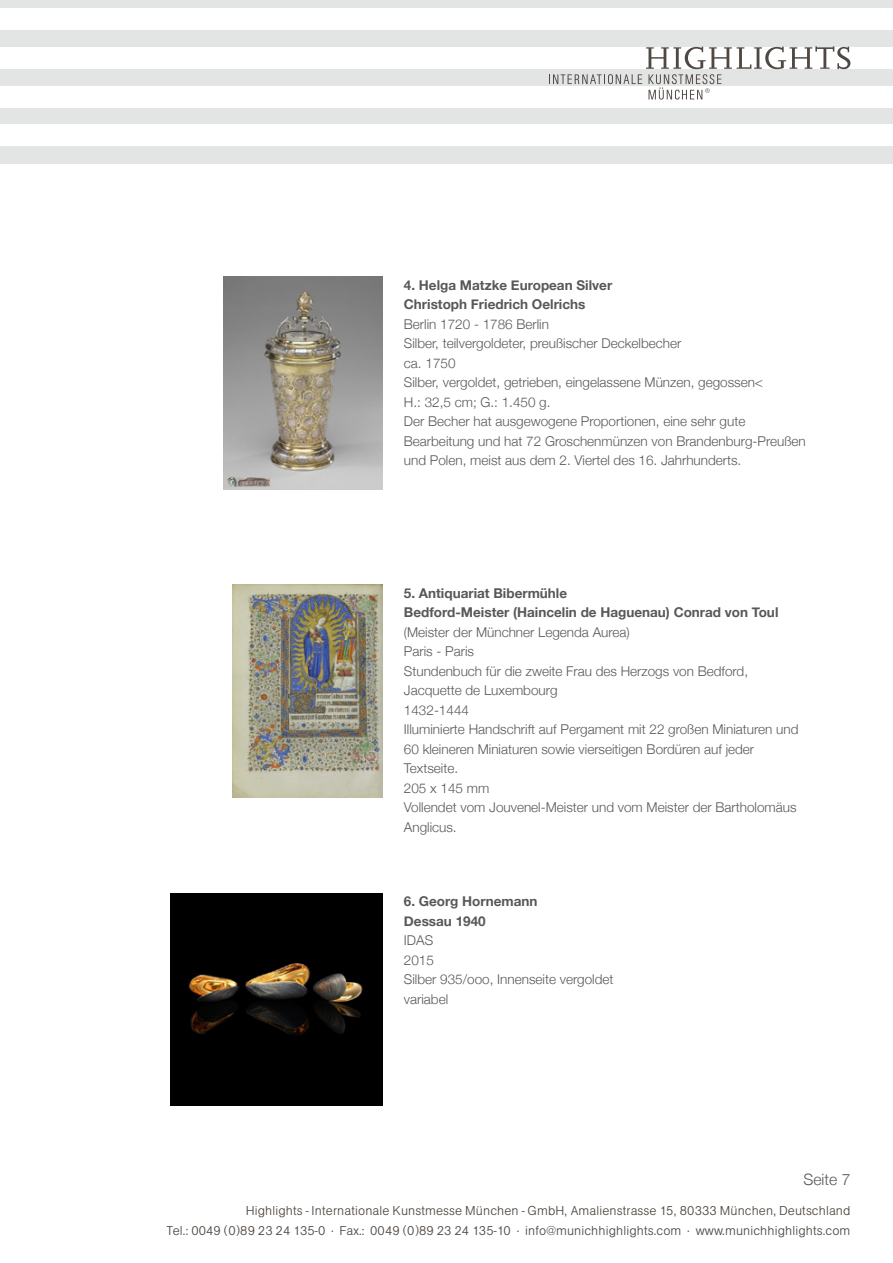
<style>
.page{position:relative;width:893px;height:1263px;background:#fff}
.page>*{position:absolute;margin:0;border:0;box-sizing:border-box;transform-origin:0 0}
.t1{font:300 15.75px "Helvetica Neue";color:#58585a}
.t2{font:300 13.5px/19.5px "Helvetica Neue";color:#58585a}
.t3{font:13.5px/20.2px "AG Buch Lgt";letter-spacing:.01em;color:#504842;text-align:right}
.t4{font:700 13.5px/19.5px "Helvetica Neue";color:#58585a}
</style>
<div class="page">
<div style="left:0;top:0;width:893px;height:163px;background:#e3e4e4"></div>
<div style="left:0;top:86px;width:893px;height:21px;background:#fff"></div>
<div style="left:0;top:125px;width:893px;height:21px;background:#fff"></div>
<div style="left:0;top:47px;width:893px;height:22px;background:#fff"></div>
<div style="left:0;top:9px;width:893px;height:21px;background:#fff"></div>
<svg style="left:549px;top:46px;width:301px;height:54px"></svg>
<img style="left:223px;top:276px;width:160px;height:213px">
<img style="left:233px;top:585px;width:150px;height:212px">
<img style="left:170px;top:893px;width:213px;height:213px">
<p class="t4" style="left:404px;top:275px;width:210px">4. Helga Matzke European Silver<br>Christoph Friedrich Oelrichs</p>
<p class="t2" style="left:404px;top:313px;width:403px">Berlin 1720 - 1786 Berlin<br>Silber, teilvergoldeter, preußischer Deckelbecher<br>ca. 1750<br>Silber, vergoldet, getrieben, eingelassene Münzen, gegossen&lt;<br>H.: 32,5 cm; G.: 1.450 g.<br>Der Becher hat ausgewogene Proportionen, eine sehr gute Bearbeitung und hat 72 Groschenmünzen von Brandenburg-Preußen und Polen, meist aus dem 2. Viertel des 16. Jahrhunderts.</p>
<p class="t4" style="left:404px;top:584px;width:376px">5. Antiquariat Bibermühle<br>Bedford-Meister (Haincelin de Haguenau) Conrad von Toul</p>
<p class="t2" style="left:404px;top:621px;width:396px">(Meister der Münchner Legenda Aurea)<br>Paris - Paris<br>Stundenbuch für die zweite Frau des Herzogs von Bedford, Jacquette de Luxembourg<br>1432-1444<br>Illuminierte Handschrift auf Pergament mit 22 großen Miniaturen und 60 kleineren Miniaturen sowie vierseitigen Bordüren auf jeder Textseite.<br>205 x 145 mm<br>Vollendet vom Jouvenel-Meister und vom Meister der Bartholomäus Anglicus.</p>
<p class="t4" style="left:404px;top:892px;width:135px">6. Georg Hornemann<br>Dessau 1940</p>
<p class="t2" style="left:404px;top:929px;width:211px">IDAS<br>2015<br>Silber 935/ooo, Innenseite vergoldet variabel</p>
<p class="t1" style="left:803px;top:1166px;width:48px">Seite 7</p>
<p class="t3" style="left:167px;top:1201px;width:685px">Highlights - Internationale Kunstmesse München - GmbH, Amalienstrasse 15, 80333 München, Deutschland<br>Tel.: 0049 (0)89 23 24 135-0 . Fax.: 0049 (0)89 23 24 135-10 . info@munichhighlights.com . www.munichhighlights.com</p>
</div>
